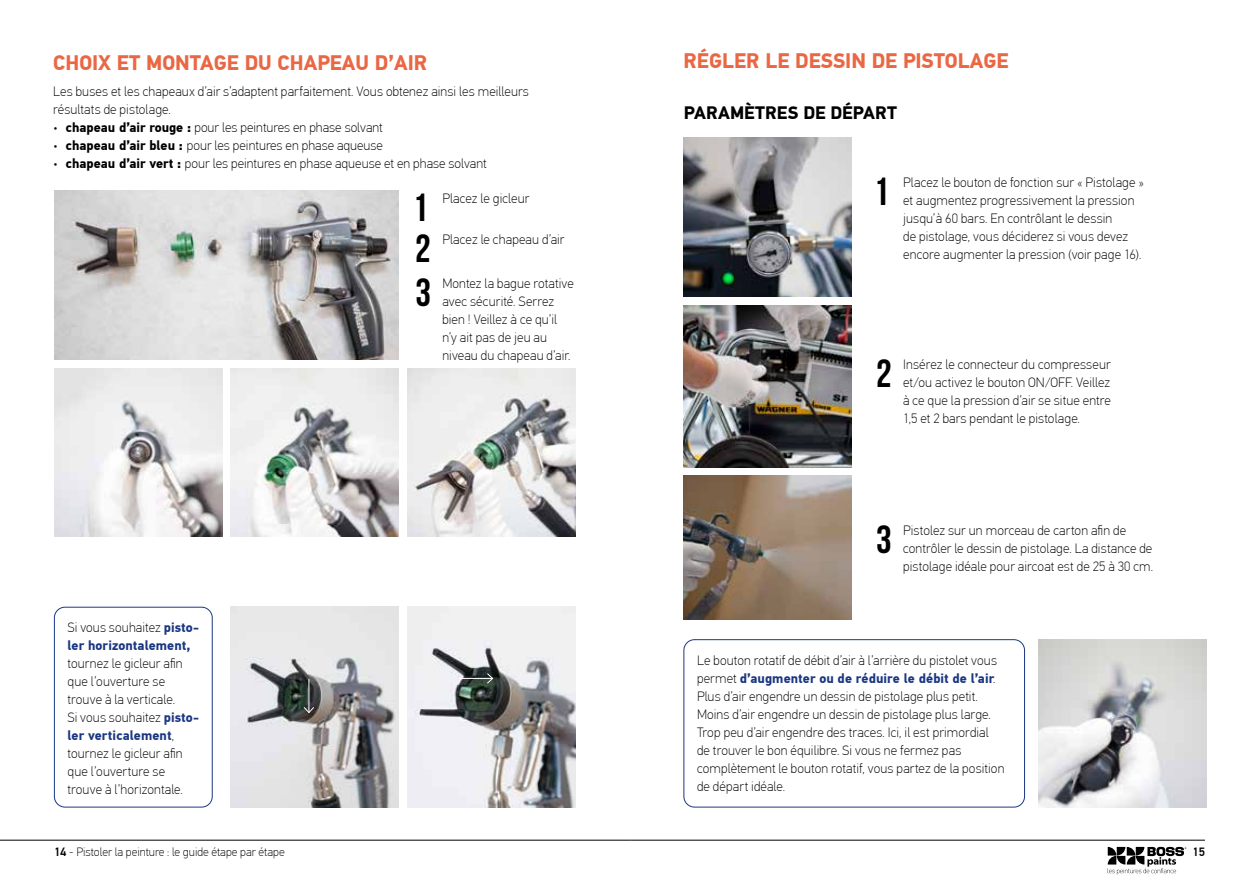
<style>
.page{position:relative;width:1259px;height:893px;background:#fff}
.page>*{position:absolute;margin:0;border:0;box-sizing:border-box;transform-origin:0 0}
.t1{font:700 39.15px "Bebas Neue";color:#000}
.t2{font:700 21px "PF Din Text Pro";color:#ea6744}
.t3{font:700 18px "PF Din Text Pro";letter-spacing:.005em;color:#000}
.t4{font:100 13.5px/18px "PF Din Text Pro";letter-spacing:.01em;color:#000}
.t5{font:700 13.5px/18px "PF Din Text Pro";letter-spacing:.01em;color:#1b3782}
.t6{font:100 12px "PF Din Text Pro";color:#000}
.t7{font:500 12px "PF Din Text Pro";color:#000}
.s1{font-weight:700}
.s2{font-weight:100;color:#000}
.s3{font-weight:700;color:#1b3782}
.s4{font-weight:500}
</style>
<div class="page">
<img style="left:683px;top:305px;width:168px;height:162px">
<img style="left:683px;top:137px;width:168px;height:160px">
<img style="left:683px;top:476px;width:168px;height:144px">
<img style="left:1038px;top:639px;width:168px;height:168px">
<div style="left:683px;top:639px;width:342px;height:168px;border:1px solid #1b3782;border-radius:11px"></div>
<img style="left:54px;top:190px;width:345px;height:170px">
<img style="left:407px;top:368px;width:168px;height:168px">
<img style="left:54px;top:368px;width:168px;height:168px">
<img style="left:231px;top:368px;width:168px;height:169px">
<img style="left:407px;top:607px;width:168px;height:200px">
<img style="left:231px;top:607px;width:168px;height:200px">
<div style="left:54px;top:607px;width:159px;height:200px;border:1px solid #1b3782;border-radius:11px"></div>
<hr style="left:308px;top:679px;width:1px;height:34px;background:#fff">
<svg style="left:303px;top:706px;width:12px;height:8px"></svg>
<hr style="left:459px;top:678px;width:33px;height:1px;background:#fff">
<svg style="left:486px;top:672px;width:8px;height:12px"></svg>
<hr style="left:0;top:840px;width:630px;height:1px;background:#000">
<hr style="left:630px;top:840px;width:575px;height:1px;background:#000">
<svg style="left:1107px;top:847px;width:79px;height:27px"></svg>
<h2 class="t2" style="left:53px;top:50px;width:375px">CHOIX ET MONTAGE DU CHAPEAU D’AIR</h2>
<p class="t4" style="left:53px;top:83px;width:477px">Les buses et les chapeaux d’air s’adaptent parfaitement. Vous obtenez ainsi les meilleurs résultats de pistolage.</p>
<p class="t4" style="left:53px;top:119px;width:331px">• <span class="s1">chapeau d’air rouge :</span> pour les peintures en phase solvant</p>
<p class="t4" style="left:53px;top:137px;width:331px">• <span class="s1">chapeau d’air bleu :</span> pour les peintures en phase aqueuse</p>
<p class="t4" style="left:53px;top:155px;width:435px">• <span class="s1">chapeau d’air vert :</span> pour les peintures en phase aqueuse et en phase solvant</p>
<h1 class="t1" style="left:412px;top:186px;width:17px">1</h1>
<p class="t4" style="left:442px;top:190px;width:88px">Placez le gicleur</p>
<h1 class="t1" style="left:415px;top:227px;width:17px">2</h1>
<p class="t4" style="left:442px;top:231px;width:124px">Placez le chapeau d’air</p>
<h1 class="t1" style="left:415px;top:271px;width:17px">3</h1>
<p class="t4" style="left:442px;top:274px;width:133px">Montez la bague rotative avec sécurité. Serrez bien ! Veillez à ce qu’il n’y ait pas de jeu au niveau du chapeau d’air.</p>
<p class="t5" style="left:67px;top:619px;width:133px"><span class="s2">Si vous souhaitez</span> pisto&shy;ler horizontalement,</p>
<p class="t4" style="left:67px;top:654px;width:133px">tournez le gicleur afin que l’ouverture se trouve à la verticale.<br>Si vous souhaitez <span class="s3">pisto&shy;ler verticalement</span>, tournez le gicleur afin que l’ouverture se trouve à l’horizontale.</p>
<h2 class="t2" style="left:683px;top:48px;width:326px">RÉGLER LE DESSIN DE PISTOLAGE</h2>
<h3 class="t3" style="left:684px;top:102px;width:215px">PARAMÈTRES DE DÉPART</h3>
<h1 class="t1" style="left:873px;top:170px;width:17px">1</h1>
<p class="t4" style="left:903px;top:174px;width:242px">Placez le bouton de fonction sur « Pistolage » et augmentez progressivement la pression jusqu’à 60 bars. En contrôlant le dessin<br>de pistolage, vous déciderez si vous devez encore augmenter la pression (voir page 16).</p>
<h1 class="t1" style="left:876px;top:352px;width:17px">2</h1>
<p class="t4" style="left:903px;top:356px;width:209px;text-align:justify">Insérez le connecteur du compresseur et/ou activez le bouton ON/OFF. Veillez à ce que la pression d’air se situe entre 1,5 et 2 bars pendant le pistolage.</p>
<h1 class="t1" style="left:876px;top:518px;width:17px">3</h1>
<p class="t4" style="left:903px;top:521px;width:252px">Pistolez sur un morceau de carton afin de contrôler le dessin de pistolage. La distance de pistolage idéale pour aircoat est de 25 à 30 cm.</p>
<p class="t4" style="left:697px;top:652px;width:309px">Le bouton rotatif de débit d’air à l’arrière du pistolet vous permet <span class="s3">d’augmenter ou de réduire le débit de l’air</span>.<br>Plus d’air engendre un dessin de pistolage plus petit.<br>Moins d’air engendre un dessin de pistolage plus large.<br>Trop peu d’air engendre des traces. Ici, il est primordial de trouver le bon équilibre. Si vous ne fermez pas complètement le bouton rotatif, vous partez de la position de départ idéale.</p>
<p class="t6" style="left:54px;top:845px;width:232px"><span class="s4">14</span> - Pistoler la peinture : le guide étape par étape</p>
<p class="t7" style="left:1192px;top:844px;width:14px">15</p>
</div>
